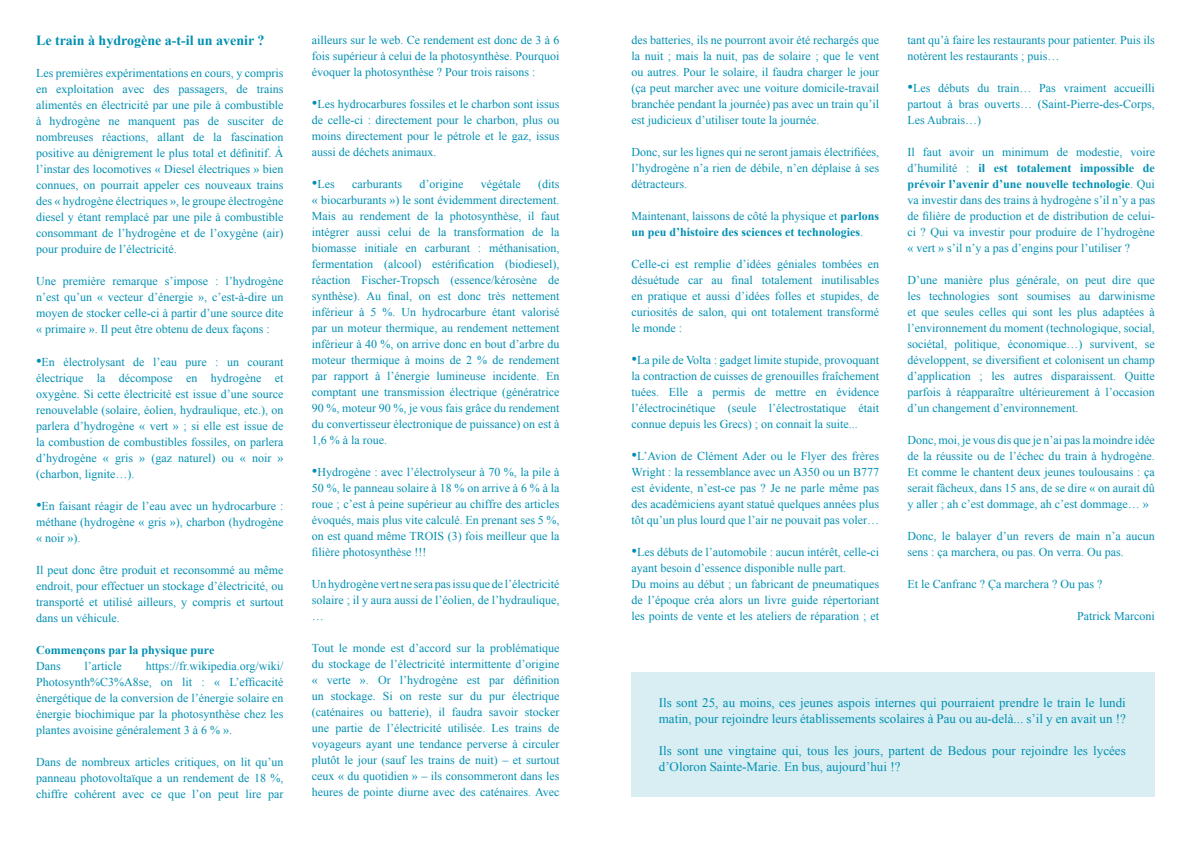
<style>
.page{position:relative;width:1191px;height:842px;background:#fff}
.page>*{position:absolute;margin:0;border:0;box-sizing:border-box;transform-origin:0 0}
.t1{font:700 14px "Times New Roman";color:#008fb2}
.t2{font:13px/16px "Times New Roman";color:#008fb2}
.t3{font:12px/16px "Times New Roman";color:#008fb2;text-align:justify}
.t4{font:700 12px/16px "Times New Roman";color:#008fb2}
.s1{font-size:16px}
.s2{font-weight:400}
.s3{font-weight:700}
</style>
<div class="page">
<div style="left:631px;top:672px;width:524px;height:125px;background:#d9eef3"></div>
<p class="t1" style="left:36px;top:31px;width:230px">Le train à hydrogène a-t-il un avenir ?</p>
<p class="t3" style="left:36px;top:65px;width:249px">Les premières expérimentations en cours, y compris en exploitation avec des passagers, de trains alimentés en électricité par une pile à combustible à hydrogène ne manquent pas de susciter de nombreuses réactions, allant de la fascination positive au dénigrement le plus total et définitif. À l’instar des locomotives « Diesel électriques » bien connues, on pourrait appeler ces nouveaux trains des « hydrogène électriques », le groupe électrogène diesel y étant remplacé par une pile à combustible consommant de l’hydrogène et de l’oxygène (air) pour produire de l’électricité.</p>
<p class="t3" style="left:36px;top:273px;width:249px">Une première remarque s’impose : l’hydrogène n’est qu’un « vecteur d’énergie », c’est-à-dire un moyen de stocker celle-ci à partir d’une source dite « primaire ». Il peut être obtenu de deux façons :</p>
<p class="t3" style="left:36px;top:353px;width:249px"><span class="s1">•</span>En électrolysant de l’eau pure : un courant électrique la décompose en hydrogène et oxygène. Si cette électricité est issue d’une source renouvelable (solaire, éolien, hydraulique, etc.), on parlera d’hydrogène « vert » ; si elle est issue de la combustion de combustibles fossiles, on parlera d’hydrogène « gris » (gaz naturel) ou « noir » (charbon, lignite…).</p>
<p class="t3" style="left:36px;top:497px;width:249px"><span class="s1">•</span>En faisant réagir de l’eau avec un hydrocarbure : méthane (hydrogène « gris »), charbon (hydrogène « noir »).</p>
<p class="t3" style="left:36px;top:561px;width:249px">Il peut donc être produit et reconsommé au même endroit, pour effectuer un stockage d’électricité, ou transporté et utilisé ailleurs, y compris et surtout dans un véhicule.</p>
<p class="t4" style="left:36px;top:641px;width:180px">Commençons par la physique pure</p>
<p class="t3" style="left:36px;top:657px;width:26px">Dans</p>
<p class="t3" style="left:85px;top:657px;width:39px">l’article</p>
<p class="t3" style="left:36px;top:657px;width:249px;text-indent:110px">https://fr.wikipedia.org/wiki/ Photosynth%C3%A8se, on lit : « L’efficacité énergétique de la conversion de l’énergie solaire en énergie biochimique par la photosynthèse chez les plantes avoisine généralement 3 à 6 % ».</p>
<p class="t3" style="left:36px;top:753px;width:249px">Dans de nombreux articles critiques, on lit qu’un panneau photovoltaïque a un rendement de 18 %, chiffre cohérent avec ce que l’on peut lire par</p>
<p class="t3" style="left:312px;top:32px;width:249px">ailleurs sur le web. Ce rendement est donc de 3 à 6 fois supérieur à celui de la photosynthèse. Pourquoi évoquer la photosynthèse ? Pour trois raisons :</p>
<p class="t3" style="left:312px;top:96px;width:249px"><span class="s1">•</span>Les hydrocarbures fossiles et le charbon sont issus de celle-ci : directement pour le charbon, plus ou moins directement pour le pétrole et le gaz, issus aussi de déchets animaux.</p>
<p class="t3" style="left:312px;top:176px;width:24px"><span class="s1">•</span>Les</p>
<p class="t3" style="left:352px;top:176px;width:51px">carburants</p>
<p class="t3" style="left:419px;top:176px;width:45px">d’origine</p>
<p class="t3" style="left:481px;top:176px;width:41px">végétale</p>
<p class="t3" style="left:312px;top:176px;width:249px;text-indent:226px">(dits « biocarburants ») le sont évidemment directement.<br>Mais au rendement de la photosynthèse, il faut intégrer aussi celui de la transformation de la biomasse initiale en carburant : méthanisation, fermentation (alcool) estérification (biodiesel), réaction Fischer-Tropsch (essence/kérosène de synthèse). Au final, on est donc très nettement inférieur à 5 %. Un hydrocarbure étant valorisé par un moteur thermique, au rendement nettement inférieur à 40 %, on arrive donc en bout d’arbre du moteur thermique à moins de 2 % de rendement par rapport à l’énergie lumineuse incidente. En comptant une transmission électrique (génératrice 90 %, moteur 90 %, je vous fais grâce du rendement du convertisseur électronique de puissance) on est à 1,6 % à la roue.</p>
<p class="t3" style="left:312px;top:464px;width:249px"><span class="s1">•</span>Hydrogène : avec l’électrolyseur à 70 %, la pile à 50 %, le panneau solaire à 18 % on arrive à 6 % à la roue ; c’est à peine supérieur au chiffre des articles évoqués, mais plus vite calculé. En prenant ses 5 %, on est quand même TROIS (3) fois meilleur que la filière photosynthèse !!!</p>
<p class="t3" style="left:312px;top:576px;width:249px">Un hydrogène vert ne sera pas issu que de l’électricité solaire ; il y aura aussi de l’éolien, de l’hydraulique, …</p>
<p class="t3" style="left:312px;top:640px;width:249px">Tout le monde est d’accord sur la problématique du stockage de l’électricité intermittente d’origine « verte ». Or l’hydrogène est par définition un stockage. Si on reste sur du pur électrique (caténaires ou batterie), il faudra savoir stocker une partie de l’électricité utilisée. Les trains de voyageurs ayant une tendance perverse à circuler plutôt le jour (sauf les trains de nuit) – et surtout ceux « du quotidien » – ils consommeront dans les heures de pointe diurne avec des caténaires. Avec</p>
<p class="t3" style="left:631px;top:32px;width:249px">des batteries, ils ne pourront avoir été rechargés que la nuit ; mais la nuit, pas de solaire ; que le vent ou autres. Pour le solaire, il faudra charger le jour (ça peut marcher avec une voiture domicile-travail branchée pendant la journée) pas avec un train qu’il est judicieux d’utiliser toute la journée.</p>
<p class="t3" style="left:631px;top:144px;width:249px">Donc, sur les lignes qui ne seront jamais électrifiées, l’hydrogène n’a rien de débile, n’en déplaise à ses détracteurs.</p>
<p class="t4" style="left:631px;top:208px;width:249px"><span class="s2">Maintenant, laissons de côté la physique et</span> parlons un peu d’histoire des sciences et technologies<span class="s2">.</span></p>
<p class="t3" style="left:631px;top:256px;width:249px">Celle-ci est remplie d’idées géniales tombées en désuétude car au final totalement inutilisables en pratique et aussi d’idées folles et stupides, de curiosités de salon, qui ont totalement transformé le monde :</p>
<p class="t3" style="left:631px;top:352px;width:249px"><span class="s1">•</span>La pile de Volta : gadget limite stupide, provoquant la contraction de cuisses de grenouilles fraîchement tuées. Elle a permis de mettre en évidence l’électrocinétique (seule l’électrostatique était connue depuis les Grecs) ; on connait la suite...</p>
<p class="t3" style="left:631px;top:448px;width:249px"><span class="s1">•</span>L’Avion de Clément Ader ou le Flyer des frères Wright : la ressemblance avec un A350 ou un B777 est évidente, n’est-ce pas ? Je ne parle même pas des académiciens ayant statué quelques années plus tôt qu’un plus lourd que l’air ne pouvait pas voler…</p>
<p class="t3" style="left:631px;top:544px;width:249px;text-align:left"><span class="s1">•</span>Les débuts de l’automobile : aucun intérêt, celle-ci ayant besoin d’essence disponible nulle part.<br>Du moins au début ; un fabricant de pneumatiques de l’époque créa alors un livre guide répertoriant les points de vente et les ateliers de réparation ; et</p>
<p class="t3" style="left:907px;top:32px;width:249px">tant qu’à faire les restaurants pour patienter. Puis ils notèrent les restaurants ; puis…</p>
<p class="t3" style="left:907px;top:80px;width:249px"><span class="s1">•</span>Les débuts du train… Pas vraiment accueilli partout à bras ouverts… (Saint-Pierre-des-Corps, Les Aubrais…)</p>
<p class="t3" style="left:907px;top:144px;width:249px">Il faut avoir un minimum de modestie, voire d’humilité : <span class="s3">il est totalement impossible de prévoir l’avenir d’une nouvelle technologie</span>. Qui va investir dans des trains à hydrogène s’il n’y a pas de filière de production et de distribution de celui&shy;ci ? Qui va investir pour produire de l’hydrogène « vert » s’il n’y a pas d’engins pour l’utiliser ?</p>
<p class="t3" style="left:907px;top:272px;width:249px">D’une manière plus générale, on peut dire que les technologies sont soumises au darwinisme et que seules celles qui sont les plus adaptées à l’environnement du moment (technologique, social, sociétal, politique, économique…) survivent, se développent, se diversifient et colonisent un champ d’application ; les autres disparaissent. Quitte parfois à réapparaître ultérieurement à l’occasion d’un changement d’environnement.</p>
<p class="t3" style="left:907px;top:432px;width:249px">Donc, moi, je vous dis que je n’ai pas la moindre idée de la réussite ou de l’échec du train à hydrogène.<br>Et comme le chantent deux jeunes toulousains : ça serait fâcheux, dans 15 ans, de se dire « on aurait dû y aller ; ah c’est dommage, ah c’est dommage… »</p>
<p class="t3" style="left:907px;top:528px;width:249px">Donc, le balayer d’un revers de main n’a aucun sens : ça marchera, ou pas. On verra. Ou pas.</p>
<p class="t3" style="left:907px;top:576px;width:196px">Et le Canfranc ? Ça marchera ? Ou pas ?</p>
<p class="t3" style="left:1077px;top:608px;width:79px">Patrick Marconi</p>
<p class="t2" style="left:659px;top:694px;width:468px">Ils sont 25, au moins, ces jeunes aspois internes qui pourraient prendre le train le lundi matin, pour rejoindre leurs établissements scolaires à Pau ou au-delà... s’il y en avait un !?</p>
<p class="t2" style="left:659px;top:742px;width:468px">Ils sont une vingtaine qui, tous les jours, partent de Bedous pour rejoindre les lycées d’Oloron Sainte-Marie. En bus, aujourd’hui !?</p>
</div>
